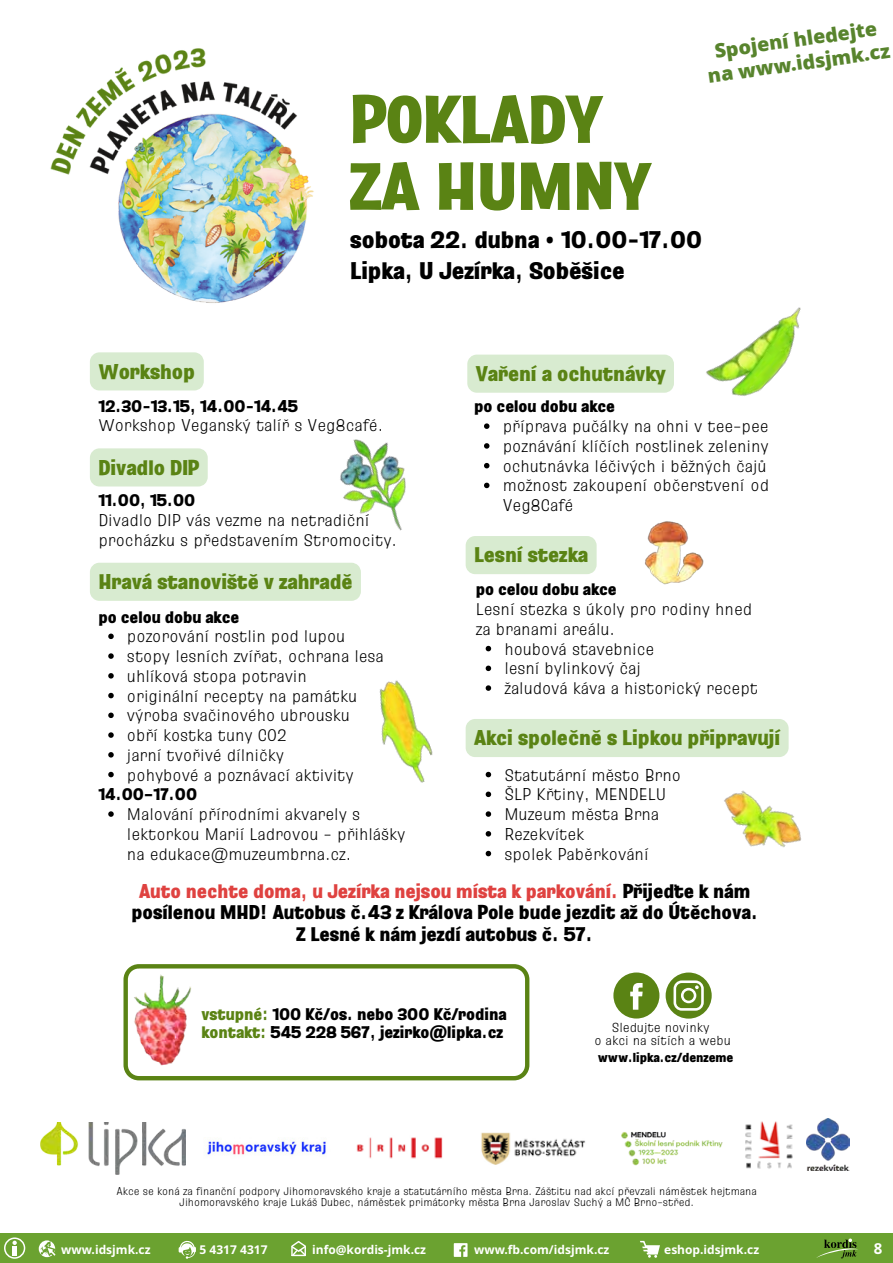
<style>
.page{position:relative;width:893px;height:1263px;background:#fff}
.page>*{position:absolute;margin:0;border:0;box-sizing:border-box;transform-origin:0 0}
.t1{font:900 67.35px/66.9px "Truculenta 18 pt Expanded";color:#5a8314}
.t2{font:900 24.15px/30.8px "Truculenta 18 pt Expanded";color:#000}
.t3{font:900 21.15px "Truculenta 18 pt Expanded";color:#5a8314}
.t4{font:900 19.8px/21.9px "Truculenta 18 pt Expanded";color:#000;text-align:center}
.t5{font:900 19.65px/23.5px "Noto Sans";color:#58842d;text-align:center}
.t6{font:300 16.8px/19.8px "Truculenta 18 pt Expanded";color:#000}
.t7{font:900 16.8px/17.5px "Truculenta 18 pt Expanded";color:#000}
.t8{font:700 15px "Noto Sans";color:#fff}
.t9{font:300 13.2px/13.2px "Truculenta 18 pt Expanded";color:#000;text-align:center}
.t10{font:900 13.2px "Truculenta 18 pt Expanded";color:#000}
.t11{font:700 12px "Noto Sans";color:#fff}
.t12{font:300 10.95px/10.9px "Truculenta 18 pt Expanded";color:#000;text-align:center}
.s1{color:#df4240}
.s2{color:#5a8314}
</style>
<div class="page">
<img style="left:50px;top:48px;width:264px;height:255px">
<svg style="left:132px;top:964px;width:397px;height:116px"></svg>
<img style="left:123px;top:964px;width:78px;height:115px">
<img style="left:40px;top:1122px;width:145px;height:53px">
<img style="left:207px;top:1140px;width:119px;height:15px">
<img style="left:356px;top:1137px;width:87px;height:22px">
<img style="left:481px;top:1132px;width:105px;height:33px">
<img style="left:621px;top:1132px;width:102px;height:34px">
<img style="left:807px;top:1118px;width:42px;height:53px">
<img style="left:745px;top:1121px;width:48px;height:48px">
<svg style="left:484px;top:423px;width:5px;height:6px"></svg>
<svg style="left:484px;top:443px;width:5px;height:6px"></svg>
<svg style="left:484px;top:463px;width:5px;height:5px"></svg>
<svg style="left:484px;top:483px;width:5px;height:5px"></svg>
<div style="left:467px;top:355px;width:207px;height:38px;background:#d8ebd0"></div>
<div style="left:90px;top:448px;width:118px;height:38px;background:#d8ebd0"></div>
<div style="left:466px;top:536px;width:131px;height:38px;background:#d8ebd0"></div>
<svg style="left:486px;top:646px;width:5px;height:5px"></svg>
<svg style="left:486px;top:666px;width:5px;height:5px"></svg>
<svg style="left:486px;top:685px;width:5px;height:6px"></svg>
<div style="left:90px;top:352px;width:114px;height:38px;background:#d8ebd0"></div>
<svg style="left:108px;top:634px;width:6px;height:5px"></svg>
<svg style="left:108px;top:653px;width:6px;height:6px"></svg>
<svg style="left:108px;top:673px;width:6px;height:5px"></svg>
<svg style="left:108px;top:693px;width:6px;height:5px"></svg>
<svg style="left:108px;top:712px;width:6px;height:6px"></svg>
<svg style="left:108px;top:732px;width:6px;height:6px"></svg>
<svg style="left:108px;top:752px;width:6px;height:5px"></svg>
<svg style="left:108px;top:772px;width:6px;height:5px"></svg>
<svg style="left:108px;top:811px;width:6px;height:6px"></svg>
<div style="left:90px;top:563px;width:271px;height:38px;background:#d8ebd0"></div>
<div style="left:466px;top:719px;width:323px;height:38px;background:#d8ebd0;border-radius:10px"></div>
<svg style="left:486px;top:772px;width:5px;height:5px"></svg>
<svg style="left:486px;top:791px;width:5px;height:6px"></svg>
<svg style="left:486px;top:811px;width:5px;height:6px"></svg>
<svg style="left:486px;top:831px;width:5px;height:5px"></svg>
<svg style="left:486px;top:851px;width:5px;height:5px"></svg>
<img style="left:706px;top:307px;width:95px;height:89px">
<img style="left:645px;top:521px;width:59px;height:64px">
<img style="left:724px;top:790px;width:77px;height:58px">
<img style="left:340px;top:439px;width:66px;height:92px">
<img style="left:379px;top:680px;width:54px;height:103px">
<svg style="left:666px;top:972px;width:46px;height:46px"></svg>
<svg style="left:613px;top:972px;width:46px;height:46px"></svg>
<div style="left:0;top:1233px;width:893px;height:30px;background:#6ba230"></div>
<p class="t5" style="left:703px;top:41px;width:185px;rotate:-8deg">Spojení hledejte na www.idsjmk.cz</p>
<p class="t3" style="left:98px;top:355px;width:98px">Workshop</p>
<h1 class="t1" style="left:350px;top:85px;width:301px">POKLADY<br>ZA HUMNY</h1>
<h2 class="t2" style="left:350px;top:224px;width:353px">sobota 22. dubna • 10.00-17.00<br>Lipka, U Jezírka, Soběšice</h2>
<p class="t3" style="left:476px;top:358px;width:191px">Vaření a ochutnávky</p>
<p class="t7" style="left:98px;top:397px;width:201px">12.30-13.15, 14.00-14.45</p>
<p class="t6" style="left:98px;top:416px;width:286px">Workshop Veganský talíř s Veg8café.</p>
<p class="t3" style="left:98px;top:451px;width:102px">Divadlo DIP</p>
<p class="t7" style="left:98px;top:491px;width:99px">11.00, 15.00</p>
<p class="t6" style="left:98px;top:510px;width:300px">Divadlo DIP vás vezme na netradiční procházku s představením Stromocity.</p>
<p class="t3" style="left:98px;top:566px;width:256px">Hravá stanoviště v zahradě</p>
<p class="t7" style="left:98px;top:608px;width:142px">po celou dobu akce</p>
<p class="t6" style="left:127px;top:627px;width:258px">pozorování rostlin pod lupou stopy lesních zvířat, ochrana lesa uhlíková stopa potravin<br>originální recepty na památku výroba svačinového ubrousku obří kostka tuny CO2<br>jarní tvořivé dílničky<br>pohybové a poznávací aktivity</p>
<p class="t6" style="left:127px;top:804px;width:280px">Malování přírodními akvarely s lektorkou Marií Ladrovou - přihlášky na edukace@muzeumbrna.cz.</p>
<p class="t7" style="left:98px;top:785px;width:100px">14.00–17.00</p>
<p class="t7" style="left:474px;top:397px;width:142px">po celou dobu akce</p>
<p class="t6" style="left:503px;top:416px;width:268px">příprava pučálky na ohni v tee-pee poznávání klíčích rostlinek zeleniny ochutnávka léčivých i běžných čajů možnost zakoupení občerstvení od<br>Veg8Café</p>
<p class="t3" style="left:474px;top:539px;width:115px">Lesní stezka</p>
<p class="t7" style="left:476px;top:580px;width:142px">po celou dobu akce</p>
<p class="t6" style="left:476px;top:599px;width:278px">Lesní stezka s úkoly pro rodiny hned za branami areálu.</p>
<p class="t6" style="left:504px;top:639px;width:255px">houbová stavebnice<br>lesní bylinkový čaj<br>žaludová káva a historický recept</p>
<p class="t3" style="left:474px;top:722px;width:308px">Akci společně s Lipkou připravují</p>
<p class="t6" style="left:504px;top:765px;width:178px">Statutární město Brno<br>ŠLP Křtiny, MENDELU<br>Muzeum města Brna<br>Rezekvítek<br>spolek Paběrkování</p>
<p class="t4" style="left:131px;top:879px;width:628px"><span class="s1">Auto nechte doma, u Jezírka nejsou místa k parkování.</span> Přijeďte k nám posílenou MHD! Autobus č.43 z Králova Pole bude jezdit až do Útěchova.<br>Z Lesné k nám jezdí autobus č. 57.</p>
<p class="t7" style="left:201px;top:1005px;width:307px"><span class="s2">vstupné:</span> 100 Kč/os. nebo 300 Kč/rodina <span class="s2">kontakt:</span> 545 228 567, jezirko@lipka.cz</p>
<p class="t9" style="left:594px;top:1021px;width:138px">Sledujte novinky<br>o akci na sítích a webu</p>
<p class="t10" style="left:598px;top:1047px;width:137px">www.lipka.cz/denzeme</p>
<p class="t12" style="left:116px;top:1185px;width:642px">Akce se koná za finanční podpory Jihomoravského kraje a statutárního města Brna. Záštitu nad akcí převzali náměstek hejtmana<br>Jihomoravského kraje Lukáš Dubec, náměstek primátorky města Brna Jaroslav Suchý a MČ Brno-střed.</p>
<p class="t11" style="left:61px;top:1241px;width:91px">www.idsjmk.cz</p>
<p class="t11" style="left:200px;top:1241px;width:70px">5 4317 4317</p>
<p class="t11" style="left:312px;top:1241px;width:115px">info@kordis-jmk.cz</p>
<p class="t11" style="left:474px;top:1241px;width:137px">www.fb.com/idsjmk.cz</p>
<p class="t11" style="left:664px;top:1241px;width:96px">eshop.idsjmk.cz</p>
<p class="t8" style="left:874px;top:1237px;width:10px">8</p>
</div>
